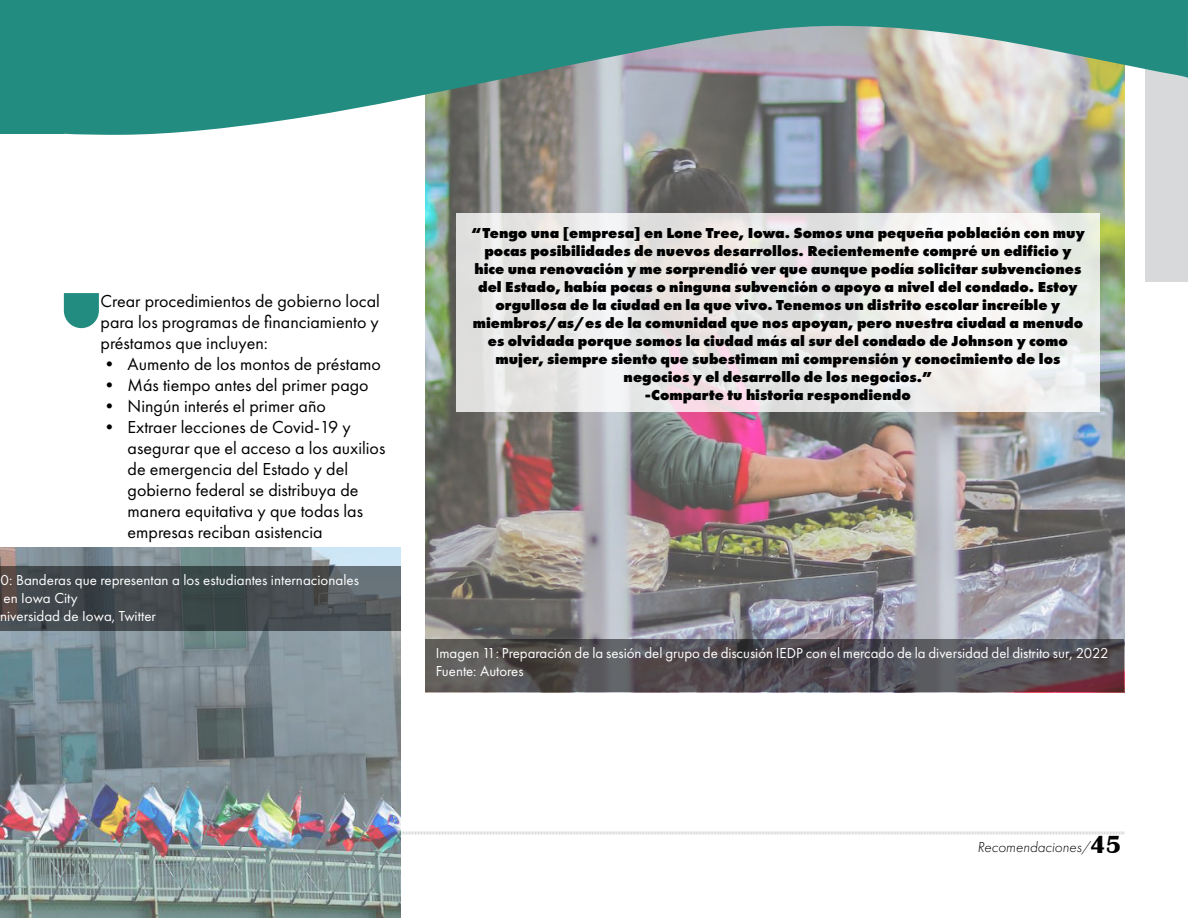
<style>
.page{position:relative;width:1188px;height:918px;background:#fff}
.page>*{position:absolute;margin:0;border:0;box-sizing:border-box;transform-origin:0 0}
.t1{font:18px/21px "Futura PT";color:#000;text-align:justify}
.t2{font:800 15px/18px "Futura PT";color:#000;text-align:center}
.t3{font:15px/18px "Futura PT";color:#fff}
.t4{font:italic 300 15px "Futura PT";color:#000}
.s1{font-family:"Britannic";font-weight:700;font-style:normal;font-size:25.5px}
</style>
<div class="page">
<div style="left:1145px;top:0;width:43px;height:281px;background:#d7d9da"></div>
<svg style="left:400px;top:831px;width:725px;height:4px"></svg>
<img style="left:0;top:547px;width:400px;height:371px">
<img style="left:426px;top:135px;width:698px;height:504px">
<svg style="left:457px;top:213px;width:643px;height:199px"></svg>
<svg style="left:2px;top:0;width:1186px;height:135px;background:#629d95"></svg>
<svg style="left:0;top:0;width:2px;height:134px"></svg>
<svg style="left:64px;top:293px;width:35px;height:35px"></svg>
<svg style="left:0;top:566px;width:400px;height:64px;background:#464d50"></svg>
<svg style="left:426px;top:639px;width:698px;height:53px;background:#544f53"></svg>
<p class="t1" style="left:101px;top:290px;width:281px">Crear procedimientos de gobierno local para los programas de financiamiento y préstamos que incluyen:</p>
<p class="t1" style="left:101px;top:353px;width:282px">• Aumento de los montos de préstamo</p>
<p class="t1" style="left:101px;top:374px;width:270px">• Más tiempo antes del primer pago</p>
<p class="t1" style="left:101px;top:395px;width:227px">• Ningún interés el primer año</p>
<p class="t1" style="left:128px;top:416px;width:259px;text-align:left;text-indent:-27px">• Extraer lecciones de Covid-19 y asegurar que el acceso a los auxilios de emergencia del Estado y del gobierno federal se distribuya de manera equitativa y que todas las empresas reciban asistencia</p>
<p class="t3" style="left:0;top:571px;width:360px">0: Banderas que representan a los estudiantes internacionales en Iowa City<br>niversidad de Iowa, Twitter</p>
<p class="t2" style="left:471px;top:224px;width:615px">“Tengo una [empresa] en Lone Tree, Iowa. Somos una pequeña población con muy pocas posibilidades de nuevos desarrollos. Recientemente compré un edificio y hice una renovación y me sorprendió ver que aunque podía solicitar subvenciones del Estado, había pocas o ninguna subvención o apoyo a nivel del condado. Estoy orgullosa de la ciudad en la que vivo. Tenemos un distrito escolar increíble y miembros/as/es de la comunidad que nos apoyan, pero nuestra ciudad a menudo es olvidada porque somos la ciudad más al sur del condado de Johnson y como mujer, siempre siento que subestiman mi comprensión y conocimiento de los negocios y el desarrollo de los negocios.”<br>-Comparte tu historia respondiendo</p>
<p class="t3" style="left:436px;top:644px;width:674px">Imagen 11: Preparación de la sesión del grupo de discusión IEDP con el mercado de la diversidad del distrito sur, 2022<br>Fuente: Autores</p>
<p class="t4" style="left:978px;top:838px;width:145px">Recomendaciones/<span class="s1">45</span></p>
</div>
